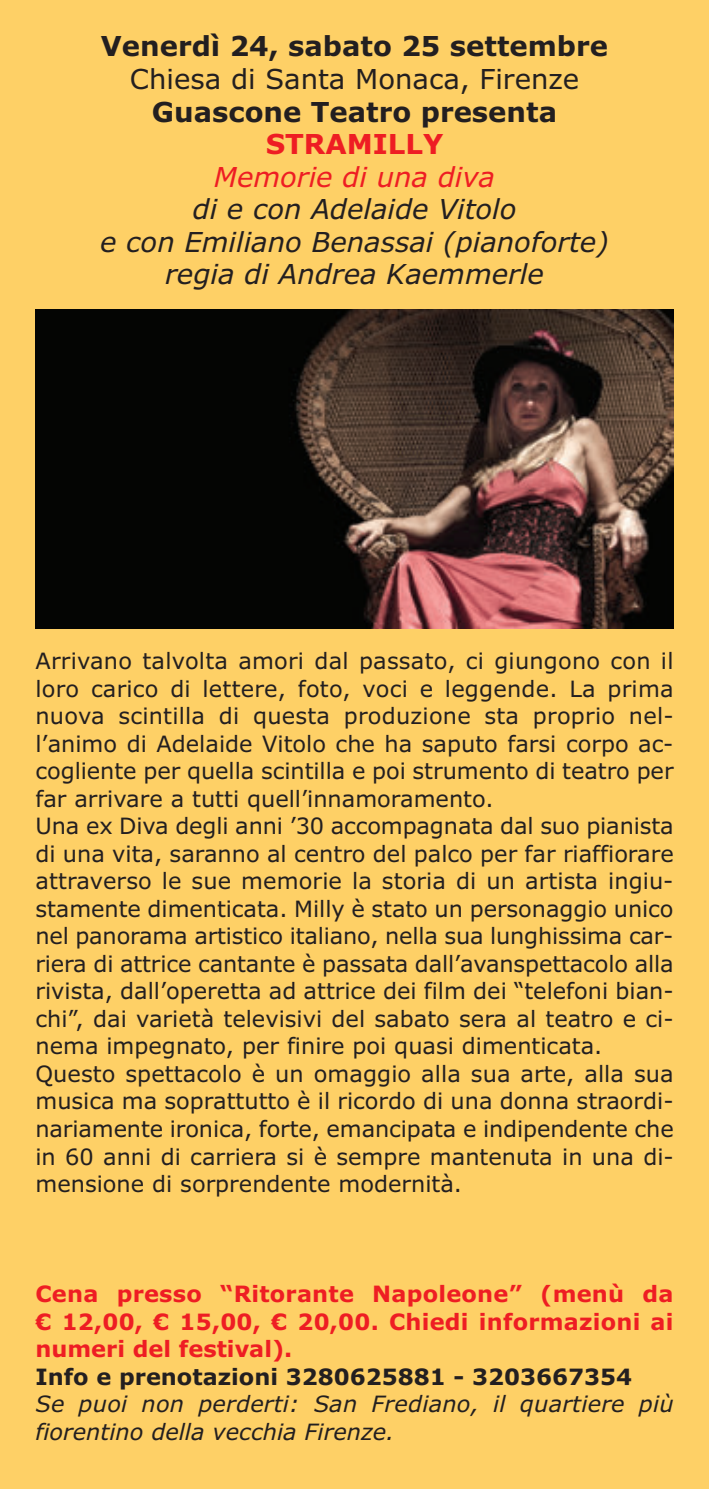
<style>
.page{position:relative;width:709px;height:1489px;background:#fff}
.page>*{position:absolute;margin:0;border:0;box-sizing:border-box;transform-origin:0 0}
.t1{font:italic 27.5px/32.5px "Verdana";color:#231f20;text-align:center}
.t2{font:700 27.5px "Verdana";color:#231f20}
.t3{font:27.5px "Verdana";color:#231f20}
.t4{font:italic 27.5px "Verdana";color:#ee1d23}
.t5{font:700 27.5px "Verdana";color:#ee1d23}
.t6{font:22.5px/27.5px "Verdana";color:#231f20}
.t7{font:700 22.5px/27.5px "Verdana";letter-spacing:.01em;color:#ee1d23;text-align:justify}
.t8{font:italic 22.5px/27.5px "Verdana";letter-spacing:.01em;color:#231f20}
.t9{font:700 22.5px "Verdana";color:#231f20}
</style>
<div class="page">
<div style="left:0;top:0;width:709px;height:1488px;background:#fed066"></div>
<img style="left:35px;top:309px;width:638px;height:320px">
<p class="t2" style="left:101px;top:36px;width:509px">Venerdì 24, sabato 25 settembre</p>
<p class="t3" style="left:130px;top:68px;width:451px">Chiesa di Santa Monaca, Firenze</p>
<p class="t2" style="left:152px;top:101px;width:406px">Guascone Teatro presenta</p>
<p class="t5" style="left:266px;top:133px;width:179px">STRAMILLY</p>
<p class="t4" style="left:214px;top:166px;width:283px">Memorie di una diva</p>
<p class="t1" style="left:100px;top:195px;width:510px">di e con Adelaide Vitolo<br>e con Emiliano Benassai (pianoforte) regia di Andrea Kaemmerle</p>
<p class="t6" style="left:35px;top:649px;width:640px">Arrivano talvolta amori dal passato, ci giun gono con il loro carico di lettere, foto, voci e leggende. La prima nuova scintilla di questa produzione sta proprio nel&shy;l’animo di Adelaide Vitolo che ha saputo farsi corpo ac - cogliente per quella scintilla e poi strumento di teatro per far arrivare a tutti quell’innamoramento.<br>Una ex Diva degli anni ’30 accompagnata dal suo pianista di una vita, saranno al centro del palco per far riaffiorare attraverso le sue memorie la storia di un artista ingiu - stamente dimenticata. Milly è stato un personaggio unico nel pa norama artistico italiano, nella sua lunghis sima car&shy;riera di attrice cantante è passata dall’avanspettacolo alla rivista, dall’operetta ad attrice dei film dei “telefoni bian&shy;chi”, dai varietà televisivi del sabato sera al teatro e ci&shy;nema impegnato, per finire poi quasi di menticata.<br>Questo spettacolo è un omaggio alla sua arte, alla sua musica ma soprattutto è il ricordo di una donna straordi&shy;nariamente ironica, forte, emancipata e indipendente che in 60 anni di carriera si è sempre mantenuta in una di&shy;mensione di sorprendente modernità.</p>
<p class="t7" style="left:35px;top:1281px;width:639px">Cena presso “Ritorante Napoleone” (menù da € 12,00, € 15,00, € 20,00. Chiedi informazioni ai numeri del festival).</p>
<p class="t9" style="left:35px;top:1367px;width:598px">Info e prenotazioni 3280625881 - 3203667354</p>
<p class="t8" style="left:35px;top:1391px;width:639px">Se puoi non perderti: San Frediano, il quartiere più fiorentino della vecchia Firenze.</p>
</div>
